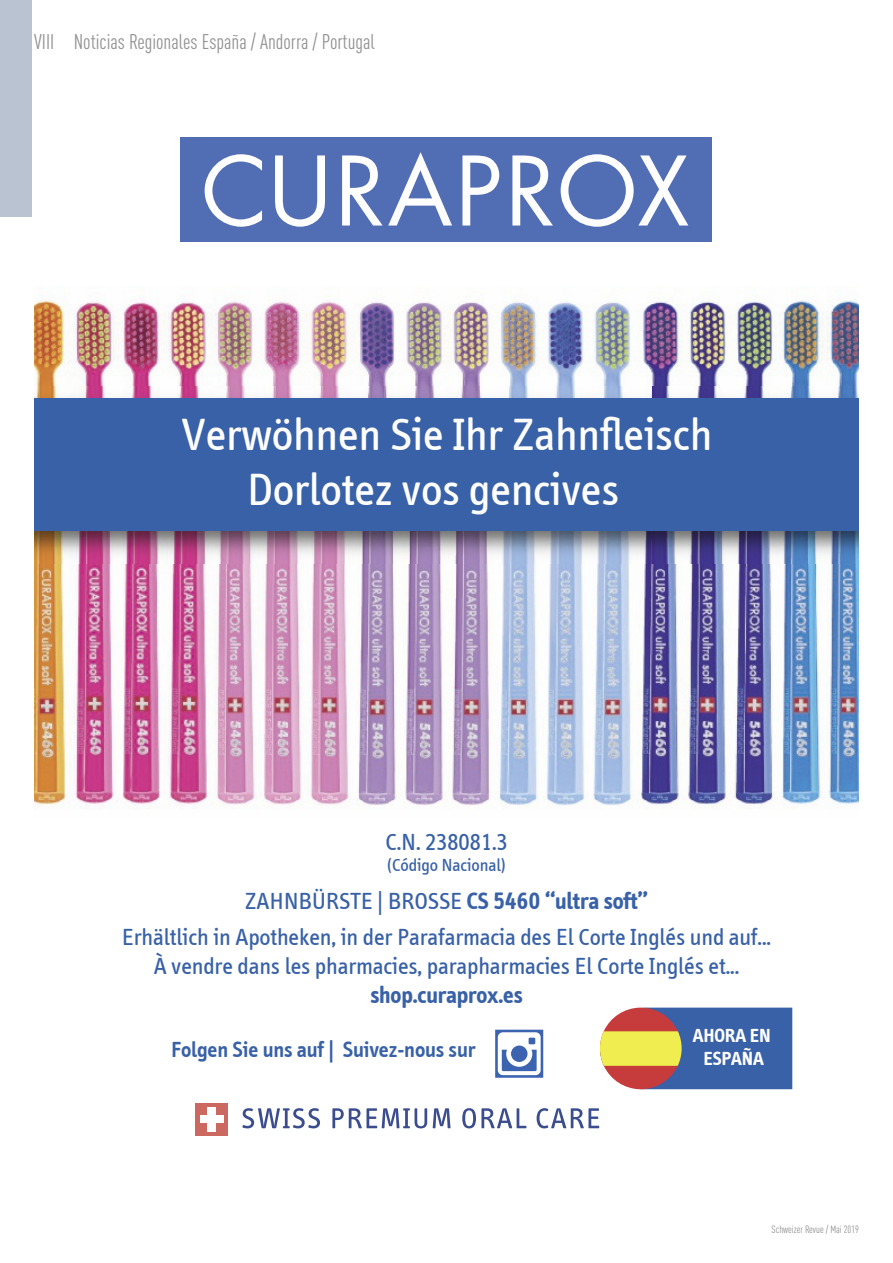
<style>
.page{position:relative;width:893px;height:1263px;background:#fff}
.page>*{position:absolute;margin:0;border:0;box-sizing:border-box;transform-origin:0 0}
.t1{font:46.5px/55.8px "Innfoo 2";color:#fefefe;text-align:center}
.t2{font:24px/36.3px "Innfoo 2";color:#3861a7;text-align:center}
.t3{font:700 24px "Innfoo 2";color:#3861a7}
.t4{font:600 22.5px "Innfoo 2";color:#3861a7}
.t5{font:condensed 21px "DINOT";color:#919291}
.t6{font:700 19.5px/23.4px "Innfoo 2";color:#fefefe;text-align:center}
.t7{font:18px "Innfoo 2";color:#3861a7}
.t8{font:condensed 10.5px "DINOT";color:#919291}
.s1{font-weight:700}
</style>
<div class="page">
<div style="left:0;top:0;width:32px;height:216px;background:#bac3d2"></div>
<div style="left:196px;top:1103px;width:32px;height:32px;background:#cb6860"></div>
<div style="left:208px;top:1107px;width:8px;height:24px;background:#fefefe"></div>
<div style="left:200px;top:1115px;width:23px;height:8px;background:#fefefe"></div>
<svg style="left:242px;top:1108px;width:357px;height:20px"></svg>
<div style="left:181px;top:137px;width:531px;height:105px;background:#516db3"></div>
<svg style="left:205px;top:152px;width:483px;height:75px"></svg>
<svg style="left:495px;top:1030px;width:48px;height:48px"></svg>
<img style="left:34px;top:299px;width:825px;height:508px">
<img style="left:34px;top:387px;width:825px;height:177px">
<div style="left:34px;top:399px;width:825px;height:132px;background:#3861a7"></div>
<svg style="left:600px;top:1007px;width:192px;height:82px;background:#797c8b"></svg>
<p class="t5" style="left:34px;top:30px;width:342px">VIII Noticias Regionales España / Andorra / Portugal</p>
<h1 class="t1" style="left:181px;top:407px;width:533px">Verwöhnen Sie Ihr Zahnfleisch<br>Dorlotez vos gencives</h1>
<p class="t2" style="left:385px;top:824px;width:124px">C.N. 238081.3</p>
<p class="t7" style="left:387px;top:854px;width:121px">(Código Nacional)</p>
<p class="t2" style="left:122px;top:883px;width:650px">ZAHNBÜRSTE | BROSSE <span class="s1">CS 5460 “ultra soft”<br></span>Erhältlich in Apotheken, in der Parafarmacia des El Corte Inglés und auf...</p>
<p class="t2" style="left:154px;top:948px;width:587px">À vendre dans les pharmacies, parapharmacies El Corte Inglés et...</p>
<p class="t3" style="left:370px;top:980px;width:154px">shop.curaprox.es</p>
<p class="t4" style="left:171px;top:1036px;width:306px">Folgen Sie uns auf | Suivez-nous sur</p>
<p class="t6" style="left:693px;top:1024px;width:79px">AHORA EN<br>ESPAÑA</p>
<p class="t8" style="left:772px;top:1223px;width:89px">Schweizer Revue / Mai 2019</p>
</div>
